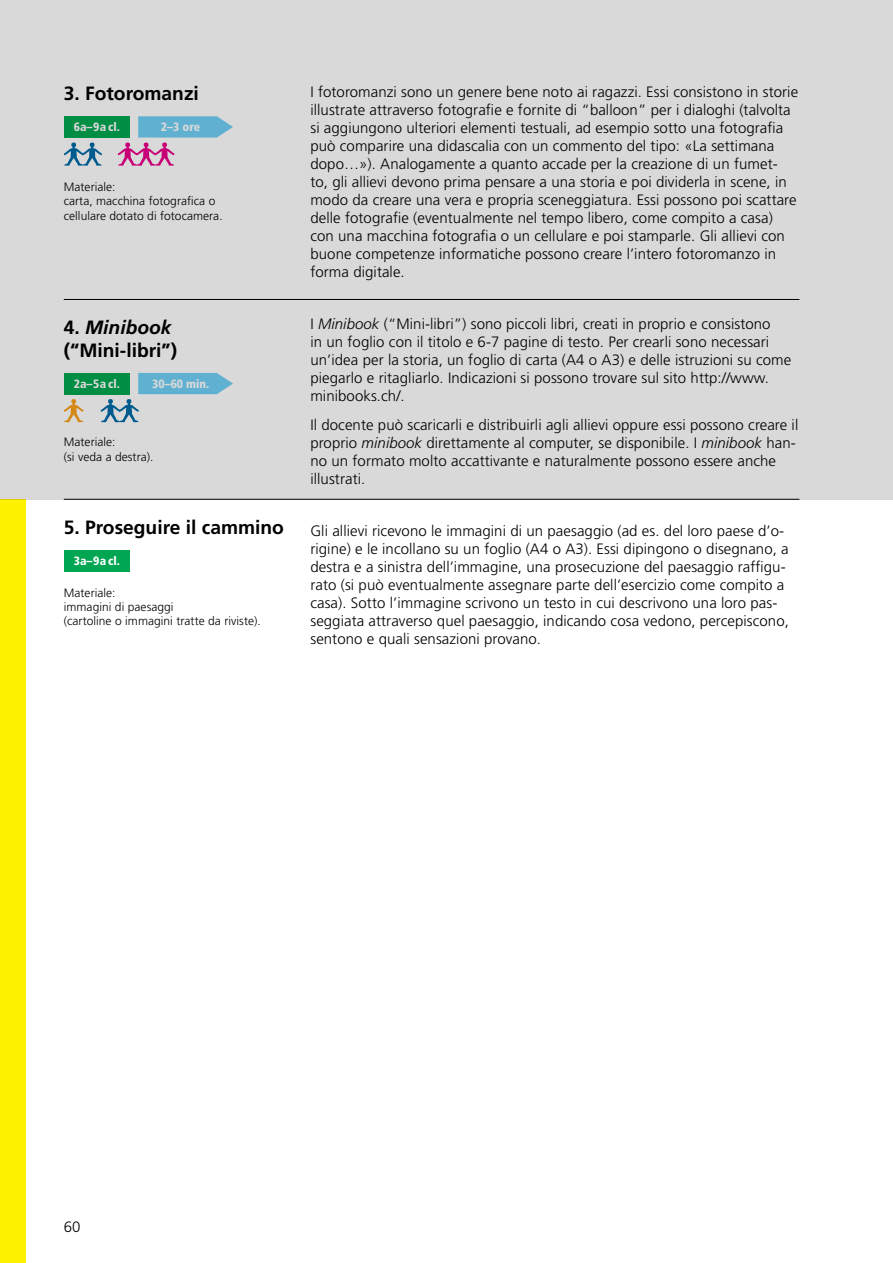
<style>
.page{position:relative;width:893px;height:1263px;background:#fff}
.page>*{position:absolute;margin:0;border:0;box-sizing:border-box;transform-origin:0 0}
.t1{font:700 19.2px/23.1px "Frutiger";color:#000}
.t2{font:300 15px/18px "Frutiger";letter-spacing:.005em;color:#000}
.t3{font:300 12px/14.4px "Frutiger";letter-spacing:.005em;color:#000}
.t4{font:900 condensed 12px "Frutiger";color:#fff}
.s1{font-style:italic}
</style>
<div class="page">
<hr style="left:64px;top:499px;width:735px;height:1px;background:#000">
<div style="left:64px;top:550px;width:66px;height:21px;background:#00a651"></div>
<div style="left:0;top:499px;width:26px;height:764px;background:#fff200"></div>
<div style="left:0;top:0;width:893px;height:499px;background:#d9d9d9"></div>
<p class="t1" style="left:64px;top:82px;width:137px">3. Fotoromanzi</p>
<p class="t4" style="left:74px;top:120px;width:48px">6a–9a cl.</p>
<p class="t4" style="left:161px;top:120px;width:41px">2–3 ore</p>
<p class="t3" style="left:64px;top:180px;width:160px">Materiale:<br>carta, macchina fotografica o cellulare dotato di fotocamera.</p>
<p class="t1" style="left:64px;top:315px;width:115px">4. <span class="s1">Minibook </span>(“Mini-libri”)</p>
<p class="t4" style="left:74px;top:376px;width:48px">2a–5a cl.</p>
<p class="t4" style="left:152px;top:376px;width:59px">30–60 min.</p>
<p class="t3" style="left:64px;top:435px;width:91px">Materiale:<br>(si veda a destra).</p>
<p class="t1" style="left:64px;top:515px;width:222px">5. Proseguire il cammino</p>
<p class="t4" style="left:74px;top:553px;width:48px">3a–9a cl.</p>
<p class="t3" style="left:64px;top:585px;width:199px">Materiale:<br>immagini di paesaggi<br>(cartoline o immagini tratte da riviste).</p>
<p class="t2" style="left:310px;top:83px;width:489px">I fotoromanzi sono un genere bene noto ai ragazzi. Essi consistono in storie illustrate attraverso fotografie e fornite di “balloon” per i dialoghi (talvolta si aggiungono ulteriori elementi testuali, ad esempio sotto una fotografia può comparire una didascalia con un commento del tipo: «La settimana dopo…»). Analogamente a quanto accade per la creazione di un fumet&shy;to, gli allievi devono prima pensare a una storia e poi dividerla in scene, in modo da creare una vera e propria sceneggiatura. Essi possono poi scattare delle fotografie (eventualmente nel tempo libero, come compito a casa) con una macchina fotografia o un cellulare e poi stamparle. Gli allievi con buone competenze informatiche possono creare l’intero fotoromanzo in forma digitale.</p>
<p class="t2" style="left:310px;top:315px;width:482px">I <span class="s1">Minibook</span> (“Mini-libri”) sono piccoli libri, creati in proprio e consistono<br>in un foglio con il titolo e 6-7 pagine di testo. Per crearli sono necessari un’idea per la storia, un foglio di carta (A4 o A3) e delle istruzioni su come piegarlo e ritagliarlo. Indicazioni si possono trovare sul sito http://www. minibooks.ch/.</p>
<p class="t2" style="left:310px;top:415px;width:489px">Il docente può scaricarli e distribuirli agli allievi oppure essi possono creare il proprio <span class="s1">minibook</span> direttamente al computer, se disponibile. I <span class="s1">minibook</span> han&shy;no un formato molto accattivante e naturalmente possono essere anche illustrati.</p>
<p class="t2" style="left:310px;top:521px;width:480px">Gli allievi ricevono le immagini di un paesaggio (ad es. del loro paese d’o&shy;rigine) e le incollano su un foglio (A4 o A3). Essi dipingono o disegnano, a destra e a sinistra dell’immagine, una prosecuzione del paesaggio raffigu&shy;rato (si può eventualmente assegnare parte dell’esercizio come compito a casa). Sotto l’immagine scrivono un testo in cui descrivono una loro pas&shy;seggiata attraverso quel paesaggio, indicando cosa vedono, percepiscono, sentono e quali sensazioni provano.</p>
<p class="t2" style="left:64px;top:1218px;width:18px">60</p>
</div>
